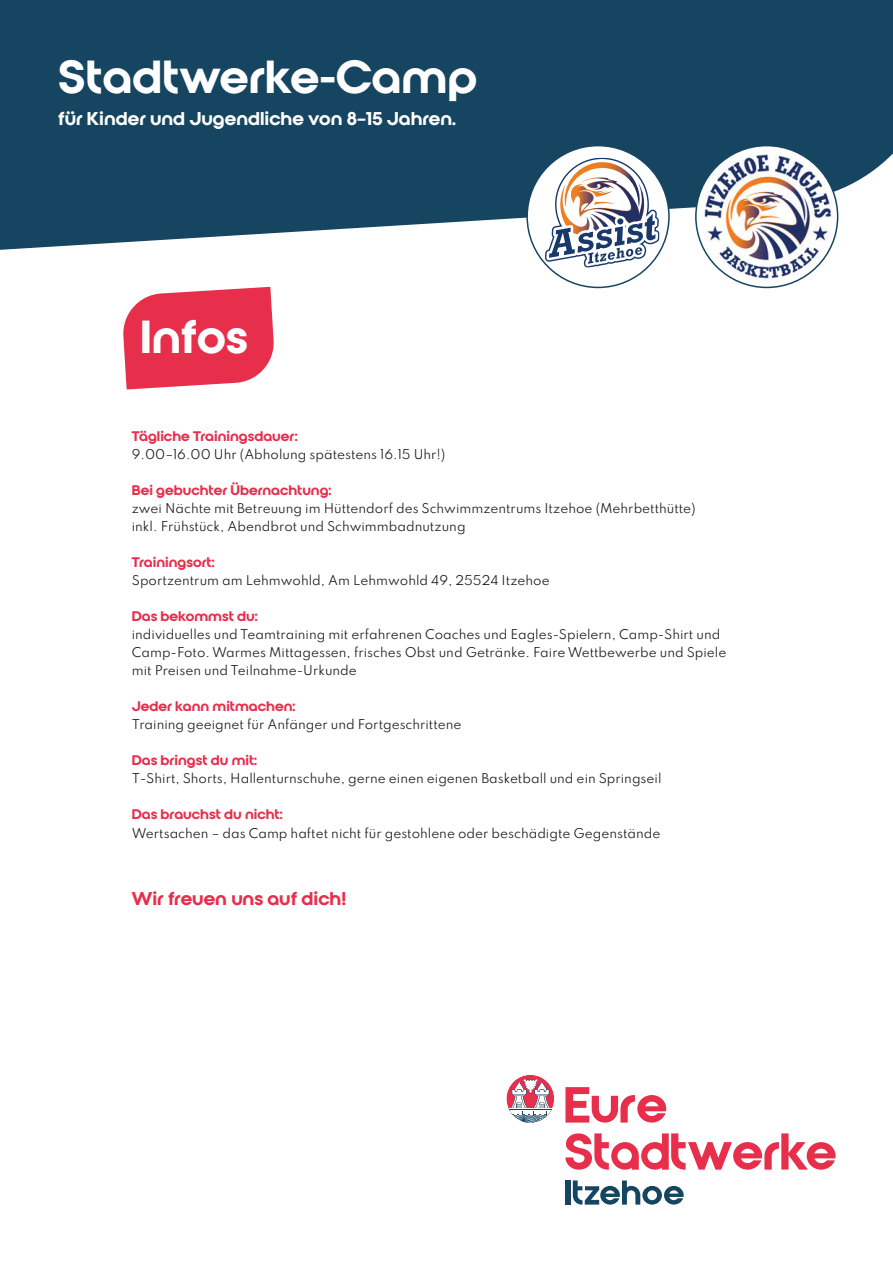
<style>
.page{position:relative;width:893px;height:1263px;background:#fff}
.page>*{position:absolute;margin:0;border:0;box-sizing:border-box;transform-origin:0 0}
.t1{font:700 45px "Qualy";color:#fff}
.t2{font:700 18px "Qualy";color:#fff}
.t3{font:700 18px "Qualy";color:#e72e4b}
.t4{font:700 13.5px "Qualy";color:#e72e4b}
.t5{font:12px/18px "Spartan";color:#1a1a19}
</style>
<div class="page">
<svg style="left:0;top:0;width:893px;height:253px;fill:#164561"></svg>
<div style="left:565px;top:1180px;width:6px;height:24px;background:#164561"></div>
<svg style="left:573px;top:1180px;width:111px;height:24px"></svg>
<svg style="left:565px;top:1133px;width:271px;height:37px"></svg>
<svg style="left:565px;top:1087px;width:101px;height:35px"></svg>
<svg style="left:506px;top:1075px;width:48px;height:47px"></svg>
<hr style="left:508px;top:1110px;width:44px;height:2px;background:#164561">
<svg style="left:509px;top:1079px;width:43px;height:44px"></svg>
<hr style="left:508px;top:1109px;width:44px;height:2px;background:#164561">
<hr style="left:509px;top:1109px;width:43px;height:1px;background:#fff">
<hr style="left:508px;top:1108px;width:44px;height:1px;background:#164561">
<hr style="left:509px;top:1108px;width:43px;height:1px;background:#fff">
<svg style="left:123px;top:287px;width:151px;height:102px"></svg>
<svg style="left:527px;top:146px;width:142px;height:141px"></svg>
<img style="left:696px;top:146px;width:142px;height:141px;border-radius:71px">
<h1 class="t1" style="left:58px;top:50px;width:420px">Stadtwerke-Camp</h1>
<h2 class="t2" style="left:58px;top:107px;width:399px">für Kinder und Jugendliche von 8–15 Jahren.</h2>
<h1 class="t1" style="left:140px;top:309px;width:110px">Infos</h1>
<p class="t4" style="left:132px;top:427px;width:167px">Tägliche Trainingsdauer:</p>
<p class="t5" style="left:132px;top:444px;width:315px">9.00–16.00 Uhr (Abholung spätestens 16.15 Uhr!)</p>
<p class="t4" style="left:132px;top:481px;width:201px">Bei gebuchter Übernachtung:</p>
<p class="t5" style="left:132px;top:498px;width:565px">zwei Nächte mit Betreuung im Hüttendorf des Schwimmzentrums Itzehoe (Mehrbetthütte) inkl. Frühstück, Abendbrot und Schwimmbadnutzung</p>
<p class="t4" style="left:132px;top:553px;width:84px">Trainingsort:</p>
<p class="t5" style="left:132px;top:570px;width:419px">Sportzentrum am Lehmwohld, Am Lehmwohld 49, 25524 Itzehoe</p>
<p class="t4" style="left:132px;top:607px;width:127px">Das bekommst du:</p>
<p class="t5" style="left:132px;top:624px;width:596px">individuelles und Teamtraining mit erfahrenen Coaches und Eagles-Spielern, Camp-Shirt und<br>Camp-Foto. Warmes Mittagessen, frisches Obst und Getränke. Faire Wettbewerbe und Spiele mit Preisen und Teilnahme-Urkunde</p>
<p class="t4" style="left:132px;top:697px;width:165px">Jeder kann mitmachen:</p>
<p class="t5" style="left:132px;top:714px;width:331px">Training geeignet für Anfänger und Fortgeschrittene</p>
<p class="t4" style="left:132px;top:751px;width:127px">Das bringst du mit:</p>
<p class="t5" style="left:132px;top:768px;width:531px">T-Shirt, Shorts, Hallenturnschuhe, gerne einen eigenen Basketball und ein Springseil</p>
<p class="t4" style="left:132px;top:805px;width:152px">Das brauchst du nicht:</p>
<p class="t5" style="left:132px;top:824px;width:530px">Wertsachen – das Camp haftet nicht für gestohlene oder beschädigte Gegenstände</p>
<h2 class="t3" style="left:132px;top:887px;width:216px">Wir freuen uns auf dich!</h2>
</div>
